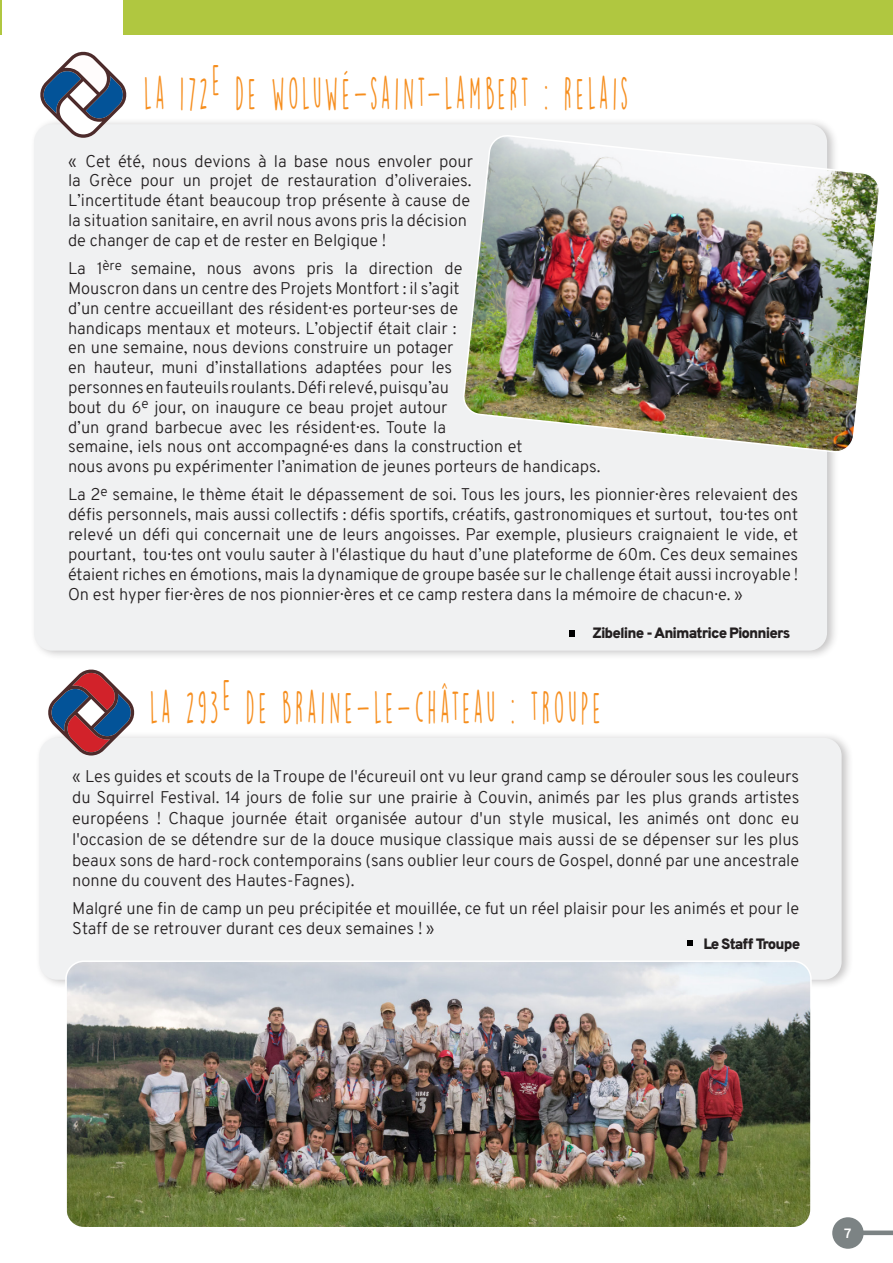
<style>
.page{position:relative;width:893px;height:1263px;background:#fff}
.page>*{position:absolute;margin:0;border:0;box-sizing:border-box;transform-origin:0 0}
.Contenu_applat_1{font:40.5px "DK Lemon Yellow Sun";letter-spacing:.175em;color:#f68e1e;scale:.57 1}
.lemon{font:300 16.5px/19.8px "Overpass";color:#231f20}
.t1{font:800 15px "Overpass";letter-spacing:-.06em;color:#231f20}
.t2{font:700 13.5px "Overpass";color:#fff}
</style>
<div class="page">
<div style="left:832px;top:1217px;width:32px;height:32px;background:#7c8384;border-radius:50%"></div>
<svg style="left:863px;top:1230px;width:30px;height:5px"></svg>
<div style="left:30px;top:117px;width:809px;height:543px;background:#231f20;opacity:.26"></div>
<div style="left:34px;top:124px;width:793px;height:527px;background:#f0f1f2;border-radius:18px"></div>
<div style="left:35px;top:731px;width:819px;height:258px;background:#231f20;opacity:.26"></div>
<div style="left:39px;top:738px;width:803px;height:242px;background:#f0f1f2;border-radius:18px"></div>
<div style="left:124px;top:0;width:769px;height:35px;background:#b0c740"></div>
<hr style="left:0;top:0;width:1px;height:35px;background:#b0c740">
<img style="left:68px;top:963px;width:741px;height:262px">
<div style="left:65px;top:960px;width:747px;height:268px;border:2px solid #fff;border-radius:18px"></div>
<img style="left:463px;top:134px;width:416px;height:320px">
<svg style="left:46px;top:669px;width:90px;height:86px"></svg>
<svg style="left:39px;top:51px;width:89px;height:87px"></svg>
<svg style="left:569px;top:630px;width:6px;height:6px"></svg>
<svg style="left:688px;top:941px;width:5px;height:5px"></svg>
<p class="Contenu_applat_1" style="left:144px;top:68px;width:850px">LA 172E DE WOLUWÉ-SAINT-LAMBERT : RELAIS</p>
<p class="lemon" style="left:68px;top:151px;width:406px">« Cet été, nous devions à la base nous envoler pour la Grèce pour un projet de restauration d’oliveraies.<br>L’incertitude étant beaucoup trop présente à cause de la situation sanitaire, en avril nous avons pris la décision de changer de cap et de rester en Belgique !</p>
<p class="lemon" style="left:68px;top:259px;width:534px">La 1<sup>ère</sup> semaine, nous avons pris la direction de<br>Mouscron dans un centre des Projets Montfort : il s’agit<br>d’un centre accueillant des résident·es porteur·ses de<br>handicaps mentaux et moteurs. L’objectif était clair :<br>en une semaine, nous devions construire un potager<br>en hauteur, muni d’installations adaptées pour les<br>personnes en fauteuils roulants. Défi relevé, puisqu’au<br>bout du 6<sup>e</sup> jour, on inaugure ce beau projet autour<br>d’un grand barbecue avec les résident·es. Toute la<br>semaine, iels nous ont accompagné·es dans la construction et<br>nous avons pu expérimenter l’animation de jeunes porteurs de handicaps.</p>
<p class="lemon" style="left:68px;top:485px;width:732px;text-align:justify">La 2<sup>e</sup> semaine, le thème était le dépassement de soi. Tous les jours, les pionnier·ères relevaient des défis personnels, mais aussi collectifs : défis sportifs, créatifs, gastronomiques et surtout, tou·tes ont relevé un défi qui concernait une de leurs angoisses. Par exemple, plusieurs craignaient le vide, et pourtant, tou·tes ont voulu sauter à l'élastique du haut d’une plateforme de 60m. Ces deux semaines étaient riches en émotions, mais la dynamique de groupe basée sur le challenge était aussi incroyable !<br>On est hyper fier·ères de nos pionnier·ères et ce camp restera dans la mémoire de chacun·e. »</p>
<p class="t1" style="left:592px;top:623px;width:199px">Zibeline - Animatrice Pionniers</p>
<p class="Contenu_applat_1" style="left:150px;top:683px;width:792px">LA 293E DE BRAINE-LE-CHÂTEAU : TROUPE</p>
<p class="lemon" style="left:72px;top:766px;width:729px;line-height:20.7px;text-align:justify">« Les guides et scouts de la Troupe de l'écureuil ont vu leur grand camp se dérouler sous les couleurs du Squirrel Festival. 14 jours de folie sur une prairie à Couvin, animés par les plus grands artistes européens ! Chaque journée était organisée autour d'un style musical, les animés ont donc eu l'occasion de se détendre sur de la douce musique classique mais aussi de se dépenser sur les plus beaux sons de hard-rock contemporains (sans oublier leur cours de Gospel, donné par une ancestrale nonne du couvent des Hautes-Fagnes).</p>
<p class="lemon" style="left:72px;top:898px;width:729px">Malgré une fin de camp un peu précipitée et mouillée, ce fut un réel plaisir pour les animés et pour le<br>Staff de se retrouver durant ces deux semaines ! »</p>
<p class="t1" style="left:703px;top:934px;width:98px">Le Staff Troupe</p>
<p class="t2" style="left:844px;top:1225px;width:9px">7</p>
</div>
